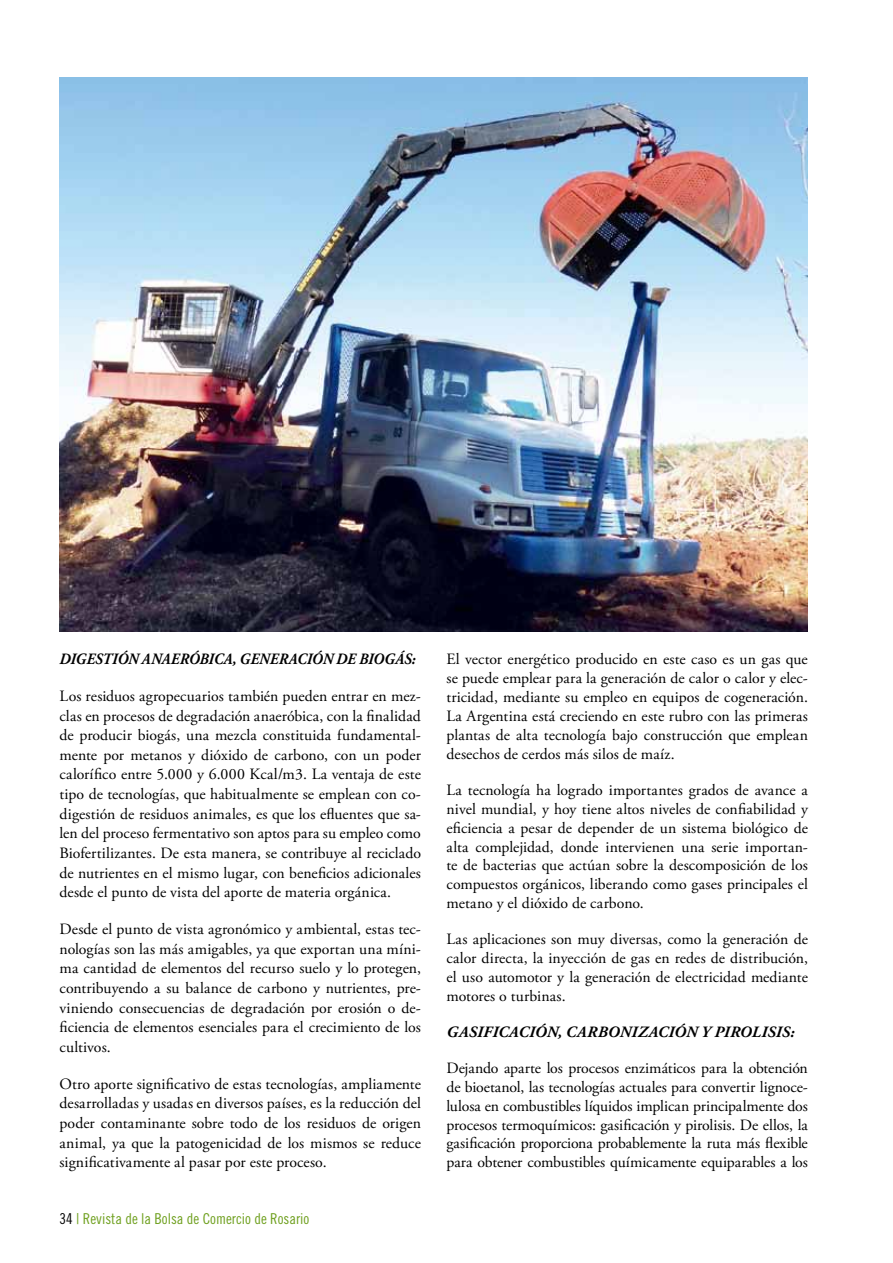
<style>
.page{position:relative;width:893px;height:1263px;background:#fff}
.page>*{position:absolute;margin:0;border:0;box-sizing:border-box;transform-origin:0 0}
.t1{font:15.75px/19.6px "Adobe Garamond Pro";letter-spacing:.005em;color:#000;text-align:justify}
.t2{font:italic 700 15.75px "Adobe Garamond Pro";letter-spacing:.01em;color:#000;scale:.92 1}
.t3{font:italic 700 15.75px "Adobe Garamond Pro";letter-spacing:.01em;color:#000}
.t4{font:15px "Trade Gothic LT Std Cn 18";color:#6fa01f}
.s1{color:#000}
</style>
<div class="page">
<img style="left:60px;top:77px;width:748px;height:554px">
<p class="t2" style="left:60px;top:650px;width:389px">DIGESTIÓN ANAERÓBICA, GENERACIÓN DE BIOGÁS:</p>
<p class="t1" style="left:60px;top:686px;width:363px">Los residuos agropecuarios también pueden entrar en mez&shy;clas en procesos de degradación anaeróbica, con la finalidad de producir biogás, una mezcla constituida fundamental&shy;mente por metanos y dióxido de carbono, con un poder calorífico entre 5.000 y 6.000 Kcal/m3. La ventaja de este tipo de tecnologías, que habitualmente se emplean con co&shy;digestión de residuos animales, es que los efluentes que sa&shy;len del proceso fermentativo son aptos para su empleo como Biofertilizantes. De esta manera, se contribuye al reciclado de nutrientes en el mismo lugar, con beneficios adicionales desde el punto de vista del aporte de materia orgánica.</p>
<p class="t1" style="left:60px;top:920px;width:363px">Desde el punto de vista agronómico y ambiental, estas tec&shy;nologías son las más amigables, ya que exportan una míni&shy;ma cantidad de elementos del recurso suelo y lo protegen, contribuyendo a su balance de carbono y nutrientes, pre&shy;viniendo consecuencias de degradación por erosión o de&shy;ficiencia de elementos esenciales para el crecimiento de los cultivos.</p>
<p class="t1" style="left:60px;top:1074px;width:363px">Otro aporte significativo de estas tecnologías, ampliamente desarrolladas y usadas en diversos países, es la reducción del poder contaminante sobre todo de los residuos de origen animal, ya que la patogenicidad de los mismos se reduce significativamente al pasar por este proceso.</p>
<p class="t4" style="left:60px;top:1210px;width:251px"><span class="s1">34</span> | Revista de la Bolsa de Comercio de Rosario</p>
<p class="t1" style="left:446px;top:650px;width:363px;line-height:18.9px">El vector energético producido en este caso es un gas que se puede emplear para la generación de calor o calor y elec&shy;tricidad, mediante su empleo en equipos de cogeneración.<br>La Argentina está creciendo en este rubro con las primeras plantas de alta tecnología bajo construcción que emplean desechos de cerdos más silos de maíz.</p>
<p class="t1" style="left:446px;top:781px;width:363px;line-height:18.9px">La tecnología ha logrado importantes grados de avance a nivel mundial, y hoy tiene altos niveles de confiabilidad y eficiencia a pesar de depender de un sistema biológico de alta complejidad, donde intervienen una serie importan&shy;te de bacterias que actúan sobre la descomposición de los compuestos orgánicos, liberando como gases principales el metano y el dióxido de carbono.</p>
<p class="t1" style="left:446px;top:930px;width:363px;line-height:18.9px">Las aplicaciones son muy diversas, como la generación de calor directa, la inyección de gas en redes de distribución, el uso automotor y la generación de electricidad mediante motores o turbinas.</p>
<p class="t3" style="left:447px;top:1023px;width:349px">GASIFICACIÓN, CARBONIZACIÓN Y PIROLISIS:</p>
<p class="t1" style="left:446px;top:1059px;width:363px;line-height:18.9px">Dejando aparte los procesos enzimáticos para la obtención de bioetanol, las tecnologías actuales para convertir lignoce&shy;lulosa en combustibles líquidos implican principalmente dos procesos termoquímicos: gasificación y pirolisis. De ellos, la gasificación proporciona probablemente la ruta más flexible para obtener combustibles químicamente equiparables a los</p>
</div>
